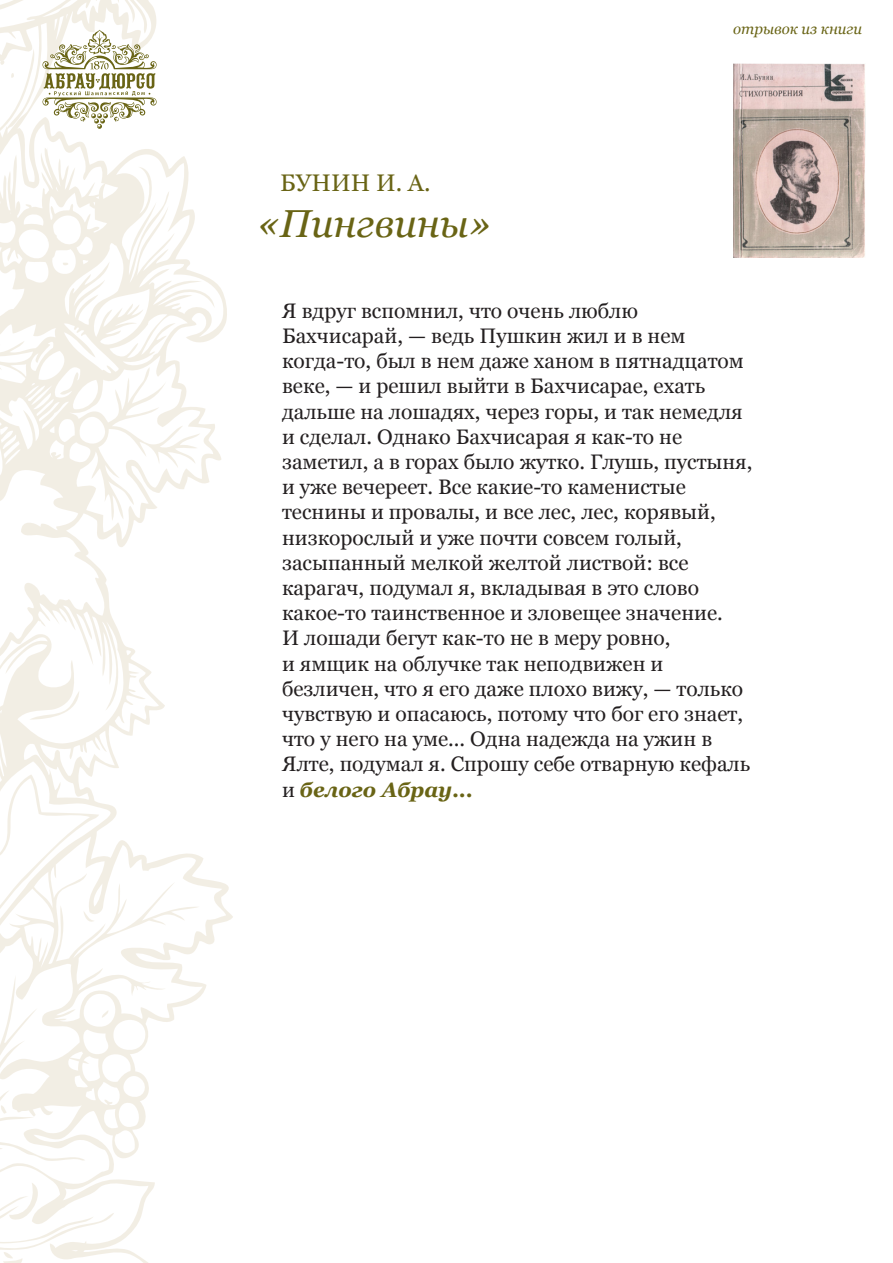
<style>
.page{position:relative;width:893px;height:1263px;background:#fff}
.page>*{position:absolute;margin:0;border:0;box-sizing:border-box;transform-origin:0 0}
.t1{font:italic 39px "Georgia";color:#696415}
.t2{font:24px "Georgia";color:#696415}
.t3{font:21px/25.2px "Georgia";color:#231f20}
.t4{font:italic 15px "Georgia";color:#696415}
.s1{font-weight:700;font-style:italic;color:#696415}
</style>
<div class="page">
<svg style="left:0;top:0;width:233px;height:1263px"></svg>
<svg style="left:49px;top:1241px;width:41px;height:22px"></svg>
<svg style="left:3px;top:1251px;width:20px;height:12px"></svg>
<svg style="left:9px;top:1182px;width:37px;height:39px"></svg>
<svg style="left:101px;top:1010px;width:8px;height:8px"></svg>
<svg style="left:0;top:1105px;width:7px;height:9px"></svg>
<svg style="left:14px;top:1098px;width:39px;height:24px"></svg>
<svg style="left:0;top:774px;width:99px;height:196px"></svg>
<svg style="left:0;top:701px;width:10px;height:41px"></svg>
<svg style="left:29px;top:691px;width:50px;height:29px"></svg>
<svg style="left:0;top:201px;width:26px;height:29px"></svg>
<svg style="left:80px;top:183px;width:34px;height:37px"></svg>
<svg style="left:0;top:126px;width:11px;height:38px"></svg>
<svg style="left:11px;top:73px;width:4px;height:5px"></svg>
<svg style="left:0;top:60px;width:5px;height:5px"></svg>
<svg style="left:44px;top:229px;width:27px;height:37px"></svg>
<svg style="left:66px;top:1057px;width:23px;height:7px"></svg>
<svg style="left:0;top:286px;width:1px;height:270px"></svg>
<svg style="left:43px;top:30px;width:114px;height:99px"></svg>
<img style="left:733px;top:64px;width:133px;height:194px">
<p class="t2" style="left:280px;top:165px;width:152px">БУНИН И. А.</p>
<p class="t1" style="left:257px;top:195px;width:236px">«Пингвины»</p>
<p class="t4" style="left:733px;top:18px;width:130px">отрывок из книги</p>
<p class="t3" style="left:282px;top:297px;width:472px">Я вдруг вспомнил, что очень люблю Бахчисарай, — ведь Пушкин жил и в нем когда-то, был в нем даже ханом в пятнадцатом веке, — и решил выйти в Бахчисарае, ехать дальше на лошадях, через горы, и так немедля и сделал. Однако Бахчисарая я как-то не заметил, а в горах было жутко. Глушь, пустыня, и уже вечереет. Все какие-то каменистые теснины и провалы, и все лес, лес, корявый, низкорослый и уже почти совсем голый, засыпанный мелкой желтой листвой: все карагач, подумал я, вкладывая в это слово какое-то таинственное и зловещее значение.<br>И лошади бегут как-то не в меру ровно,<br>и ямщик на облучке так неподвижен и безличен, что я его даже плохо вижу, — только чувствую и опасаюсь, потому что бог его знает, что у него на уме... Одна надежда на ужин в Ялте, подумал я. Спрошу себе отварную кефаль и <span class="s1">белого Абрау...</span></p>
</div>
